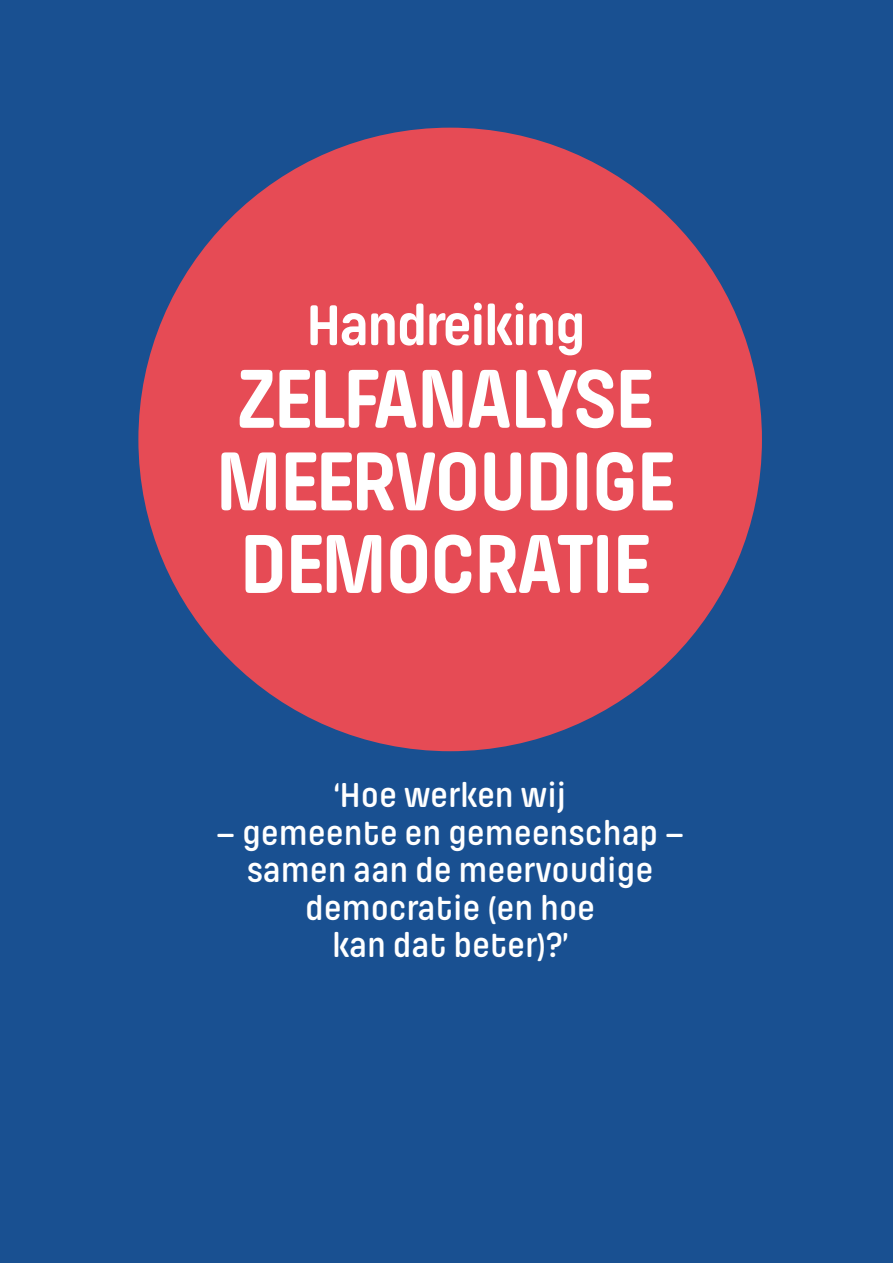
<style>
.page{position:relative;width:893px;height:1263px;background:#195091}
.page>*{position:absolute;margin:0;border:0;box-sizing:border-box;transform-origin:0 0}
.t1{font:700 86.7px/82.5px "Pilcrow Soft";letter-spacing:-.035em;color:#fff}
.t2{font:700 59.7px "Pilcrow Soft";letter-spacing:-.03em;color:#fff}
.t3{font:600 36px/37.5px "Pilcrow Soft";letter-spacing:-.005em;color:#fff;text-align:center}
</style>
<div class="page">
<div style="left:138px;top:128px;width:624px;height:623px;background:#e64b55;border-radius:50%"></div>
<h2 class="t2" style="left:306px;top:295px;width:281px">Handreiking</h2>
<h1 class="t1" style="left:215px;top:360px;width:463px">ZELFANALYSE<br>MEERVOUDIGE<br>DEMOCRATIE</h1>
<p class="t3" style="left:334px;top:778px;width:234px">‘Hoe werken wij</p>
<p class="t3" style="left:216px;top:815px;width:470px">– gemeente en gemeenschap – samen aan de meervoudige democratie (en hoe<br>kan dat beter)?’</p>
</div>
